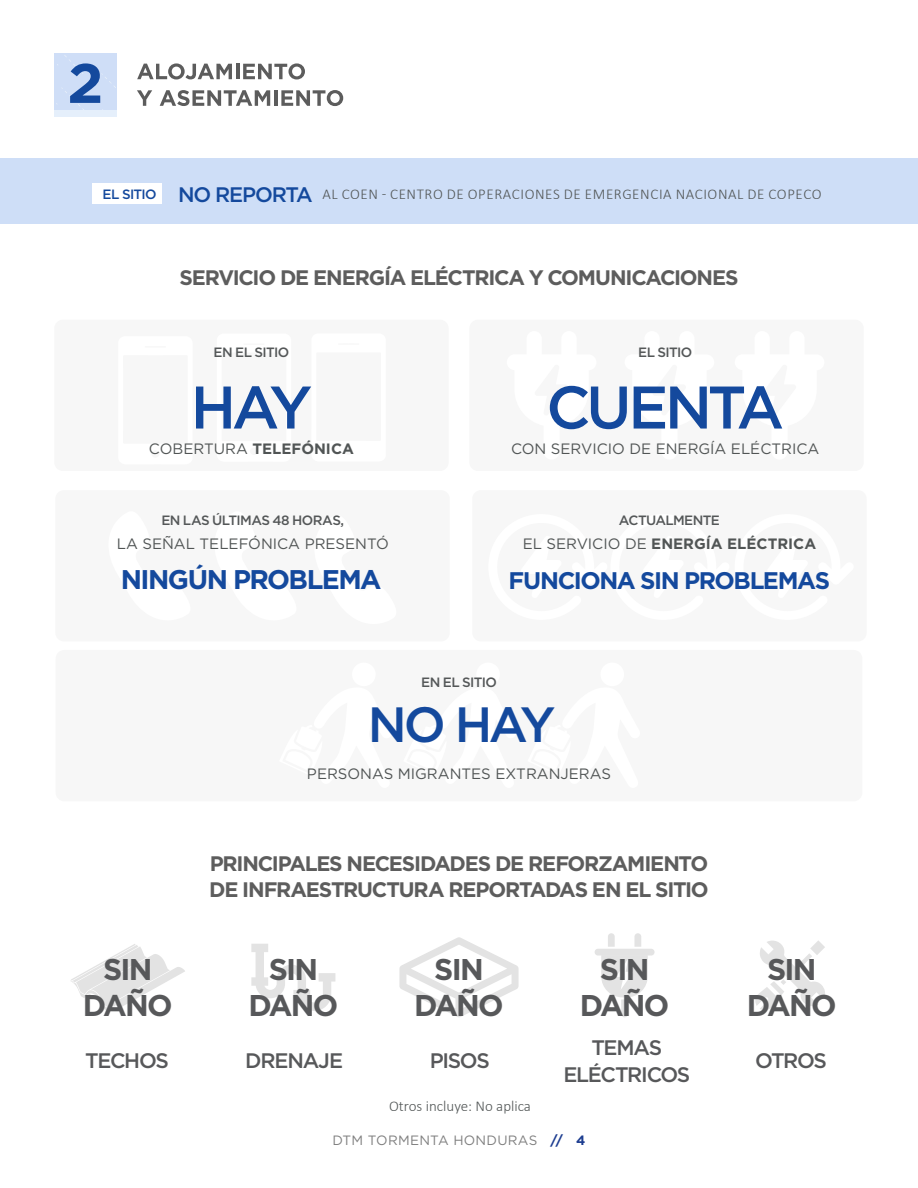
<style>
.page{position:relative;width:918px;height:1188px;background:#fff}
.page>*{position:absolute;margin:0;border:0;box-sizing:border-box;transform-origin:0 0}
.t1{font:500 60px "Gotham";letter-spacing:-.075em;color:#14499d}
.t2{font:500 49.5px "Gotham";color:#14499d}
.t3{font:700 30px/35.4px "Gotham";letter-spacing:-.06em;color:#57585a;text-align:center}
.t4{font:700 27px "Gotham";letter-spacing:-.055em;color:#14499d}
.t5{font:700 24px "Gotham";letter-spacing:-.055em;color:#14499d}
.t6{font:700 21px/26.4px "Gotham";letter-spacing:-.055em;color:#5d5d5d}
.t7{font:500 21px/26.4px "Gotham";letter-spacing:-.06em;color:#57585a;text-align:center}
.t8{font:500 21px "Gotham";letter-spacing:-.055em;color:#14499d}
.t9{font:15px "Gotham";color:#515555}
.t10{font:300 15px "Calibri";letter-spacing:.04em;color:#515555}
.t11{font:700 15px "Gotham";color:#515555}
.t12{font:300 15px "Calibri";color:#515555}
.t13{font:500 13.5px "Gotham";letter-spacing:-.04em;color:#545758}
.t14{font:13.5px "Gotham";letter-spacing:.02em;color:#808080}
.t15{font:500 13.5px "Gotham";letter-spacing:-.045em;color:#14499d}
.s1{font-weight:400}
.s2{font-weight:700;color:#1d3d90}
</style>
<div class="page">
<div style="left:54px;top:320px;width:395px;height:151px;background:#f7f7f7;border-radius:9px"></div>
<svg style="left:137px;top:63px;width:95px;height:16px"></svg>
<hr style="left:236px;top:64px;width:3px;height:15px;background:#5c5c5c">
<svg style="left:243px;top:63px;width:62px;height:16px"></svg>
<svg style="left:137px;top:90px;width:15px;height:16px"></svg>
<svg style="left:160px;top:90px;width:110px;height:16px"></svg>
<hr style="left:274px;top:90px;width:4px;height:16px;background:#5c5c5c">
<svg style="left:281px;top:90px;width:62px;height:16px"></svg>
<div style="left:54px;top:53px;width:62px;height:63px;background:#cfdef7"></div>
<div style="left:54px;top:110px;width:62px;height:6px;background:#e5effb"></div>
<svg style="left:56px;top:55px;width:60px;height:55px"></svg>
<svg style="left:71px;top:944px;width:114px;height:67px"></svg>
<svg style="left:251px;top:944px;width:84px;height:67px"></svg>
<svg style="left:399px;top:937px;width:120px;height:80px"></svg>
<div style="left:595px;top:949px;width:60px;height:7px;background:#e3e3e3;border-radius:3px"></div>
<svg style="left:608px;top:933px;width:7px;height:14px"></svg>
<svg style="left:634px;top:933px;width:7px;height:14px"></svg>
<svg style="left:601px;top:956px;width:47px;height:61px"></svg>
<svg style="left:755px;top:940px;width:70px;height:70px"></svg>
<div style="left:469px;top:320px;width:395px;height:151px;background:#f7f7f7;border-radius:9px"></div>
<div style="left:472px;top:490px;width:395px;height:151px;background:#f7f7f7;border-radius:9px"></div>
<div style="left:55px;top:490px;width:395px;height:151px;background:#f7f7f7;border-radius:9px"></div>
<div style="left:0;top:158px;width:918px;height:66px;background:#cedef7"></div>
<div style="left:92px;top:183px;width:70px;height:20px;background:#fff"></div>
<div style="left:56px;top:650px;width:806px;height:151px;background:#f7f7f7;border-radius:9px"></div>
<p class="t15" style="left:103px;top:185px;width:56px">EL SITIO</p>
<p class="t8" style="left:178px;top:180px;width:136px">NO REPORTA</p>
<p class="t10" style="left:322px;top:185px;width:501px">AL COEN - CENTRO DE OPERACIONES DE EMERGENCIA NACIONAL DE COPECO</p>
<p class="t6" style="left:179px;top:265px;width:561px">SERVICIO DE ENERGÍA ELÉCTRICA Y COMUNICACIONES</p>
<p class="t13" style="left:214px;top:343px;width:77px">EN EL SITIO</p>
<p class="t1" style="left:191px;top:368px;width:123px">HAY</p>
<p class="t11" style="left:149px;top:439px;width:206px"><span class="s1">COBERTURA</span> TELEFÓNICA</p>
<p class="t13" style="left:161px;top:511px;width:184px">EN LAS ÚLTIMAS 48 HORAS,</p>
<p class="t4" style="left:121px;top:561px;width:262px">NINGÚN PROBLEMA</p>
<p class="t9" style="left:117px;top:534px;width:274px">LA SEÑAL TELEFÓNICA PRESENTÓ</p>
<p class="t13" style="left:638px;top:343px;width:56px">EL SITIO</p>
<p class="t1" style="left:546px;top:368px;width:239px">CUENTA</p>
<p class="t9" style="left:511px;top:440px;width:310px">CON SERVICIO DE ENERGÍA ELÉCTRICA</p>
<p class="t13" style="left:619px;top:511px;width:102px">ACTUALMENTE</p>
<p class="t11" style="left:523px;top:534px;width:295px"><span class="s1">EL SERVICIO DE</span> ENERGÍA ELÉCTRICA</p>
<p class="t5" style="left:509px;top:565px;width:323px">FUNCIONA SIN PROBLEMAS</p>
<p class="t13" style="left:421px;top:673px;width:77px">EN EL SITIO</p>
<p class="t2" style="left:368px;top:692px;width:189px">NO HAY</p>
<p class="t9" style="left:307px;top:764px;width:306px">PERSONAS MIGRANTES EXTRANJERAS</p>
<p class="t6" style="left:209px;top:850px;width:501px">PRINCIPALES NECESIDADES DE REFORZAMIENTO<br>DE INFRAESTRUCTURA REPORTADAS EN EL SITIO</p>
<p class="t3" style="left:83px;top:952px;width:91px">SIN<br>DAÑO</p>
<p class="t3" style="left:414px;top:952px;width:91px">SIN<br>DAÑO</p>
<p class="t3" style="left:249px;top:952px;width:91px">SIN<br>DAÑO</p>
<p class="t3" style="left:580px;top:952px;width:91px">SIN<br>DAÑO</p>
<p class="t3" style="left:747px;top:952px;width:91px">SIN<br>DAÑO</p>
<p class="t7" style="left:85px;top:1048px;width:85px">TECHOS</p>
<p class="t7" style="left:245px;top:1048px;width:100px">DRENAJE</p>
<p class="t7" style="left:430px;top:1048px;width:62px">PISOS</p>
<p class="t12" style="left:389px;top:1096px;width:143px">Otros incluye: No aplica</p>
<p class="t7" style="left:563px;top:1034px;width:129px">TEMAS<br>ELÉCTRICOS</p>
<p class="t14" style="left:332px;top:1131px;width:255px">DTM TORMENTA HONDURAS <span class="s2">// 4</span></p>
<p class="t7" style="left:755px;top:1048px;width:73px">OTROS</p>
</div>
